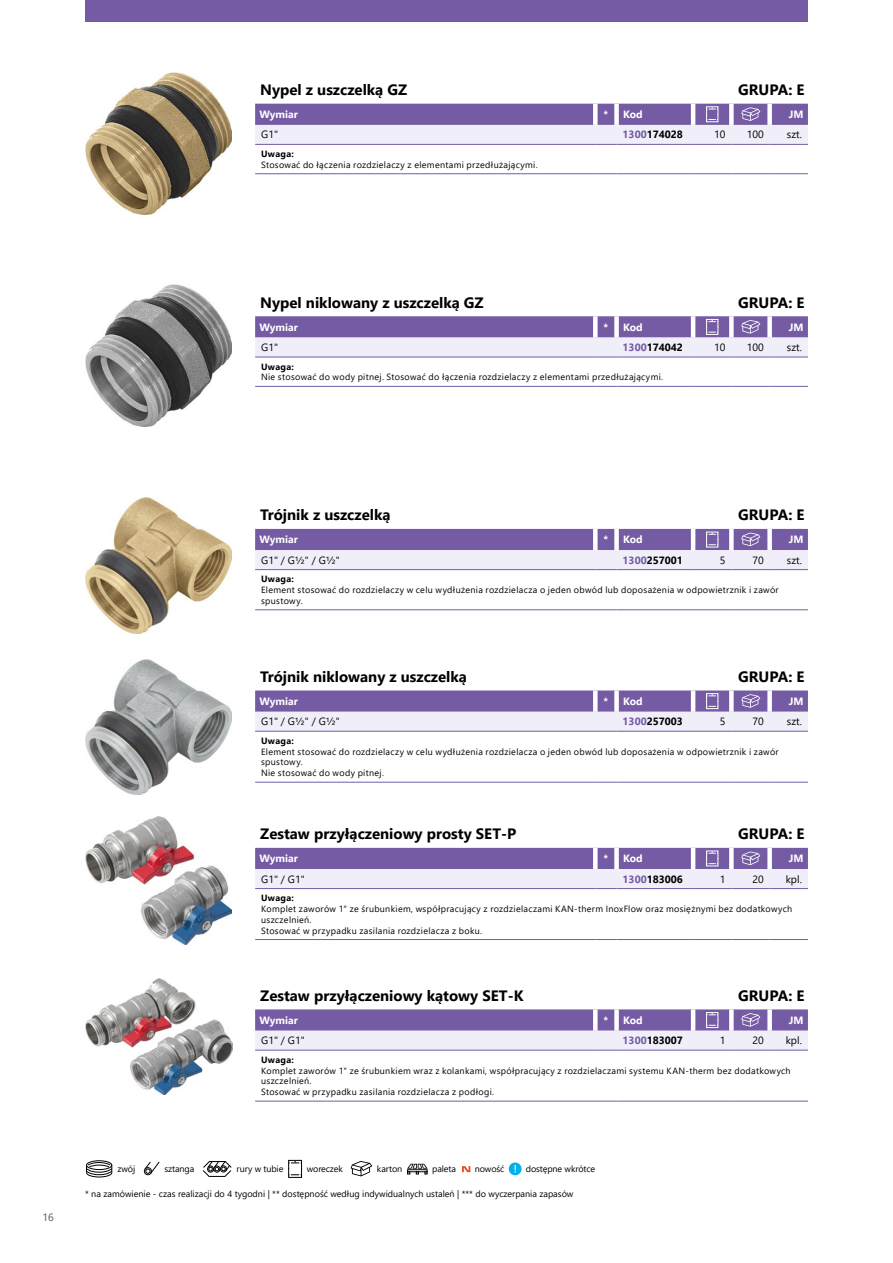
<style>
.page{position:relative;width:893px;height:1263px;background:#fff}
.page>*{position:absolute;margin:0;border:0;box-sizing:border-box;transform-origin:0 0}
.t1{font:700 15px "Segoe UI";color:#000}
.t2{font:10.5px "Segoe UI";color:#000}
.t3{font:700 10.5px "Segoe UI";color:#fff}
.t4{font:700 10.5px "Segoe UI";color:#000}
.t5{font:10.5px "Segoe UI";color:#575756}
.t6{font:9px/10.8px "Segoe UI";letter-spacing:.03em;color:#000}
.t7{font:9px "Segoe UI";color:#000}
.t8{font:9px "Segoe UI";letter-spacing:-.01em;color:#000}
.t9{font:700 9px "Segoe UI";letter-spacing:.035em;color:#000}
.s1{color:#745ba3}
</style>
<div class="page">
<div style="left:86px;top:1160px;width:26px;height:10px;border:1px solid #000;border-radius:50%"></div>
<svg style="left:86px;top:1162px;width:27px;height:16px"></svg>
<div style="left:144px;top:1167px;width:8px;height:8px;border:1px solid #000;border-radius:50%"></div>
<svg style="left:144px;top:1161px;width:16px;height:13px"></svg>
<svg style="left:203px;top:1161px;width:29px;height:16px"></svg>
<svg style="left:288px;top:1159px;width:14px;height:19px"></svg>
<svg style="left:351px;top:1161px;width:21px;height:15px"></svg>
<svg style="left:407px;top:1164px;width:21px;height:10px"></svg>
<svg style="left:462px;top:1166px;width:8px;height:6px"></svg>
<svg style="left:509px;top:1162px;width:13px;height:13px"></svg>
<div style="left:85px;top:0;width:723px;height:21px;background:#745ba3"></div>
<hr style="left:255px;top:173px;width:340px;height:1px;background:#745ba3">
<svg style="left:595px;top:173px;width:22px;height:1px"></svg>
<hr style="left:617px;top:173px;width:76px;height:1px;background:#745ba3">
<hr style="left:693px;top:173px;width:38px;height:1px;background:#745ba3">
<hr style="left:731px;top:173px;width:39px;height:1px;background:#745ba3">
<hr style="left:770px;top:173px;width:38px;height:1px;background:#745ba3">
<svg style="left:255px;top:104px;width:553px;height:41px;background:#b1a4cd"></svg>
<img style="left:85px;top:72px;width:146px;height:142px">
<hr style="left:255px;top:386px;width:340px;height:1px;background:#745ba3">
<svg style="left:595px;top:386px;width:22px;height:1px"></svg>
<hr style="left:617px;top:386px;width:76px;height:1px;background:#745ba3">
<hr style="left:693px;top:386px;width:38px;height:1px;background:#745ba3">
<hr style="left:731px;top:386px;width:39px;height:1px;background:#745ba3">
<hr style="left:770px;top:386px;width:38px;height:1px;background:#745ba3">
<svg style="left:255px;top:316px;width:553px;height:42px;background:#b2a5cd"></svg>
<img style="left:85px;top:285px;width:146px;height:142px">
<hr style="left:255px;top:609px;width:340px;height:1px;background:#745ba3">
<svg style="left:595px;top:609px;width:22px;height:1px"></svg>
<hr style="left:617px;top:609px;width:76px;height:1px;background:#745ba3">
<hr style="left:693px;top:609px;width:38px;height:1px;background:#745ba3">
<hr style="left:731px;top:609px;width:39px;height:1px;background:#745ba3">
<hr style="left:770px;top:609px;width:38px;height:1px;background:#745ba3">
<svg style="left:255px;top:529px;width:553px;height:41px;background:#b1a4cd"></svg>
<img style="left:85px;top:497px;width:147px;height:136px">
<hr style="left:255px;top:782px;width:340px;height:1px;background:#745ba3">
<svg style="left:595px;top:782px;width:22px;height:1px"></svg>
<hr style="left:617px;top:782px;width:76px;height:1px;background:#745ba3">
<hr style="left:693px;top:782px;width:38px;height:1px;background:#745ba3">
<hr style="left:731px;top:782px;width:39px;height:1px;background:#745ba3">
<hr style="left:770px;top:782px;width:38px;height:1px;background:#745ba3">
<svg style="left:255px;top:690px;width:553px;height:42px;background:#b2a5cd"></svg>
<img style="left:85px;top:659px;width:147px;height:136px">
<hr style="left:255px;top:939px;width:340px;height:1px;background:#745ba3">
<svg style="left:595px;top:939px;width:22px;height:1px"></svg>
<hr style="left:617px;top:939px;width:76px;height:1px;background:#745ba3">
<hr style="left:693px;top:939px;width:38px;height:1px;background:#745ba3">
<hr style="left:731px;top:939px;width:39px;height:1px;background:#745ba3">
<hr style="left:770px;top:939px;width:38px;height:1px;background:#745ba3">
<svg style="left:255px;top:848px;width:553px;height:41px;background:#b1a3cd"></svg>
<img style="left:85px;top:816px;width:147px;height:128px">
<hr style="left:255px;top:1101px;width:340px;height:1px;background:#745ba3">
<svg style="left:595px;top:1101px;width:22px;height:1px"></svg>
<hr style="left:617px;top:1101px;width:76px;height:1px;background:#745ba3">
<hr style="left:693px;top:1101px;width:38px;height:1px;background:#745ba3">
<hr style="left:731px;top:1101px;width:39px;height:1px;background:#745ba3">
<hr style="left:770px;top:1101px;width:38px;height:1px;background:#745ba3">
<svg style="left:255px;top:1009px;width:553px;height:42px;background:#b2a5cd"></svg>
<img style="left:85px;top:978px;width:147px;height:116px">
<h1 class="t1" style="left:260px;top:76px;width:149px">Nypel z uszczelką GZ</h1>
<h1 class="t1" style="left:738px;top:76px;width:68px">GRUPA: E</h1>
<p class="t3" style="left:259px;top:104px;width:40px">Wymiar</p>
<p class="t3" style="left:604px;top:104px;width:41px">* Kod</p>
<p class="t3" style="left:789px;top:104px;width:16px">JM</p>
<p class="t2" style="left:261px;top:125px;width:18px">G1"</p>
<p class="t4" style="left:623px;top:125px;width:62px"><span class="s1">1300</span>174028</p>
<p class="t2" style="left:714px;top:125px;width:13px">10</p>
<p class="t2" style="left:747px;top:125px;width:18px">100</p>
<p class="t2" style="left:787px;top:125px;width:17px">szt.</p>
<p class="t9" style="left:261px;top:145px;width:34px">Uwaga:</p>
<p class="t6" style="left:261px;top:158px;width:278px">Stosować do łączenia rozdzielaczy z elementami przedłużającymi.</p>
<h1 class="t1" style="left:260px;top:288px;width:225px">Nypel niklowany z uszczelką GZ</h1>
<h1 class="t1" style="left:738px;top:288px;width:68px">GRUPA: E</h1>
<p class="t3" style="left:259px;top:317px;width:40px">Wymiar</p>
<p class="t3" style="left:604px;top:317px;width:41px">* Kod</p>
<p class="t3" style="left:789px;top:317px;width:16px">JM</p>
<p class="t2" style="left:261px;top:337px;width:18px">G1"</p>
<p class="t4" style="left:623px;top:337px;width:62px"><span class="s1">1300</span>174042</p>
<p class="t2" style="left:714px;top:337px;width:13px">10</p>
<p class="t2" style="left:747px;top:337px;width:18px">100</p>
<p class="t2" style="left:787px;top:337px;width:17px">szt.</p>
<p class="t9" style="left:261px;top:358px;width:34px">Uwaga:</p>
<p class="t6" style="left:261px;top:371px;width:403px">Nie stosować do wody pitnej. Stosować do łączenia rozdzielaczy z elementami przedłużającymi.</p>
<p class="t5" style="left:43px;top:1207px;width:13px">16</p>
<h1 class="t1" style="left:260px;top:501px;width:132px">Trójnik z uszczelką</h1>
<h1 class="t1" style="left:738px;top:501px;width:68px">GRUPA: E</h1>
<p class="t3" style="left:259px;top:530px;width:40px">Wymiar</p>
<p class="t3" style="left:604px;top:530px;width:41px">* Kod</p>
<p class="t3" style="left:789px;top:530px;width:16px">JM</p>
<p class="t2" style="left:261px;top:550px;width:80px">G1" / G½" / G½"</p>
<p class="t4" style="left:623px;top:550px;width:62px"><span class="s1">1300</span>257001</p>
<p class="t2" style="left:720px;top:550px;width:7px">5</p>
<p class="t2" style="left:752px;top:550px;width:13px">70</p>
<p class="t2" style="left:787px;top:550px;width:17px">szt.</p>
<p class="t9" style="left:261px;top:570px;width:34px">Uwaga:</p>
<p class="t6" style="left:261px;top:584px;width:519px">Element stosować do rozdzielaczy w celu wydłużenia rozdzielacza o jeden obwód lub doposażenia w odpowietrznik i zawór spustowy.</p>
<h1 class="t1" style="left:260px;top:662px;width:208px">Trójnik niklowany z uszczelką</h1>
<h1 class="t1" style="left:738px;top:662px;width:68px">GRUPA: E</h1>
<p class="t3" style="left:259px;top:691px;width:40px">Wymiar</p>
<p class="t3" style="left:604px;top:691px;width:41px">* Kod</p>
<p class="t3" style="left:789px;top:691px;width:16px">JM</p>
<p class="t2" style="left:261px;top:712px;width:80px">G1" / G½" / G½"</p>
<p class="t4" style="left:623px;top:712px;width:62px"><span class="s1">1300</span>257003</p>
<p class="t2" style="left:720px;top:712px;width:7px">5</p>
<p class="t2" style="left:752px;top:712px;width:13px">70</p>
<p class="t2" style="left:787px;top:712px;width:17px">szt.</p>
<p class="t9" style="left:261px;top:732px;width:34px">Uwaga:</p>
<p class="t6" style="left:261px;top:745px;width:519px">Element stosować do rozdzielaczy w celu wydłużenia rozdzielacza o jeden obwód lub doposażenia w odpowietrznik i zawór spustowy.<br>Nie stosować do wody pitnej.</p>
<h1 class="t1" style="left:260px;top:820px;width:258px">Zestaw przyłączeniowy prosty SET-P</h1>
<h1 class="t1" style="left:738px;top:820px;width:68px">GRUPA: E</h1>
<p class="t3" style="left:259px;top:849px;width:40px">Wymiar</p>
<p class="t3" style="left:604px;top:849px;width:41px">* Kod</p>
<p class="t3" style="left:789px;top:849px;width:16px">JM</p>
<p class="t2" style="left:261px;top:869px;width:45px">G1" / G1"</p>
<p class="t4" style="left:623px;top:869px;width:62px"><span class="s1">1300</span>183006</p>
<p class="t2" style="left:720px;top:869px;width:7px">1</p>
<p class="t2" style="left:752px;top:869px;width:13px">20</p>
<p class="t2" style="left:786px;top:869px;width:18px">kpl.</p>
<p class="t9" style="left:261px;top:889px;width:34px">Uwaga:</p>
<p class="t6" style="left:261px;top:902px;width:533px">Komplet zaworów 1" ze śrubunkiem, współpracujący z rozdzielaczami KAN-therm InoxFlow oraz mosiężnymi bez dodatkowych uszczelnień.<br>Stosować w przypadku zasilania rozdzielacza z boku.</p>
<h1 class="t1" style="left:260px;top:981px;width:265px">Zestaw przyłączeniowy kątowy SET-K</h1>
<h1 class="t1" style="left:738px;top:981px;width:68px">GRUPA: E</h1>
<p class="t3" style="left:259px;top:1010px;width:40px">Wymiar</p>
<p class="t3" style="left:604px;top:1010px;width:41px">* Kod</p>
<p class="t3" style="left:789px;top:1010px;width:16px">JM</p>
<p class="t2" style="left:261px;top:1030px;width:45px">G1" / G1"</p>
<p class="t4" style="left:623px;top:1030px;width:62px"><span class="s1">1300</span>183007</p>
<p class="t2" style="left:720px;top:1030px;width:7px">1</p>
<p class="t2" style="left:752px;top:1030px;width:13px">20</p>
<p class="t2" style="left:786px;top:1030px;width:18px">kpl.</p>
<p class="t9" style="left:261px;top:1051px;width:34px">Uwaga:</p>
<p class="t6" style="left:261px;top:1064px;width:531px">Komplet zaworów 1" ze śrubunkiem wraz z kolankami, współpracujący z rozdzielaczami systemu KAN-therm bez dodatkowych uszczelnień.<br>Stosować w przypadku zasilania rozdzielacza z podłogi.</p>
<p class="t6" style="left:118px;top:1163px;width:19px">zwój</p>
<p class="t8" style="left:164px;top:1160px;width:31px">sztanga</p>
<p class="t8" style="left:237px;top:1160px;width:48px">rury w tubie</p>
<p class="t8" style="left:307px;top:1160px;width:38px">woreczek</p>
<p class="t6" style="left:377px;top:1163px;width:27px">karton</p>
<p class="t6" style="left:432px;top:1163px;width:25px">paleta</p>
<p class="t6" style="left:475px;top:1163px;width:31px">nowość</p>
<p class="t8" style="left:526px;top:1160px;width:71px">dostępne wkrótce</p>
<p class="t7" style="left:85px;top:1185px;width:490px">* na zamówienie - czas realizacji do 4 tygodni | ** dostępność według indywidualnych ustaleń | *** do wyczerpania zapasów</p>
</div>
